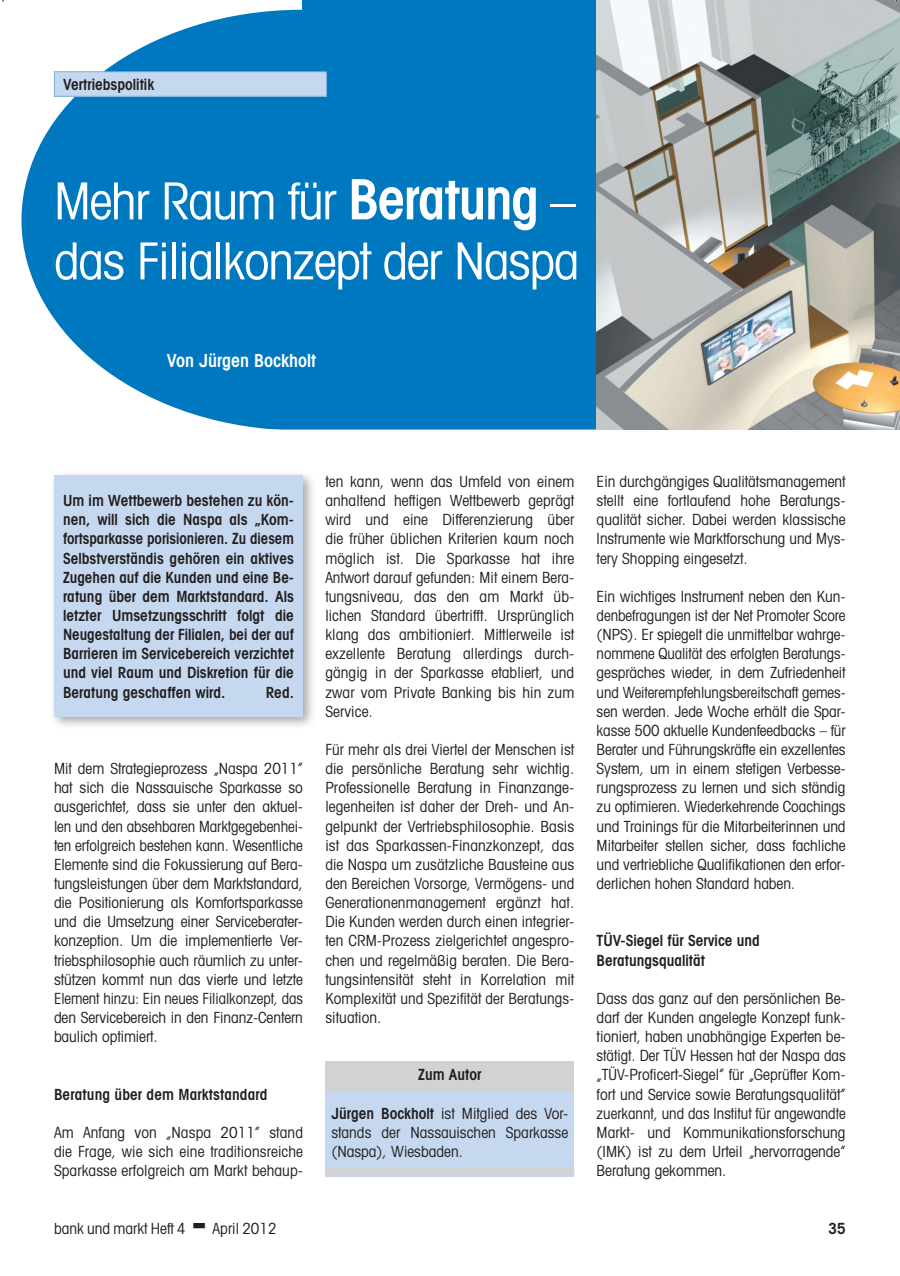
<style>
.page{position:relative;width:900px;height:1276px;background:#fff}
.page>*{position:absolute;margin:0;border:0;box-sizing:border-box;transform-origin:0 0}
.t1{font:condensed 51px/60px "Avant Garde";letter-spacing:-.025em;color:#fff}
.t2{font:600 condensed 18px "Avant Garde";color:#fff}
.t3{font:condensed 15.3px/19.2px "Avant Garde";color:#231f20;text-align:justify}
.t4{font:600 condensed 15.3px/19.2px "Avant Garde";color:#231f20;text-align:justify}
.s1{font-weight:600;font-size:55.5px}
.s2{font-weight:600}
.s3{color:#f00}
</style>
<div class="page">
<svg style="left:21px;top:10px;width:575px;height:419px;fill:#0078c0"></svg>
<div style="left:302px;top:0;width:307px;height:10px;background:#0078c0"></div>
<div style="left:54px;top:72px;width:272px;height:24px;background:#c6d8ef"></div>
<div style="left:54px;top:71px;width:273px;height:26px;border:1px solid #7aabdb"></div>
<div style="left:49px;top:470px;width:267px;height:260px;background:#231f20;opacity:.4"></div>
<div style="left:54px;top:475px;width:249px;height:241px;background:#c6d8ef"></div>
<div style="left:325px;top:1088px;width:249px;height:88px;background:#c6d8ef"></div>
<div style="left:325px;top:1061px;width:249px;height:29px;background:#d1d2d4"></div>
<div style="left:325px;top:1167px;width:249px;height:9px;background:#d1d2d4"></div>
<img style="left:596px;top:0;width:303px;height:429px">
<p class="t4" style="left:63px;top:75px;width:92px">Vertriebspolitik</p>
<h1 class="t1" style="left:54px;top:170px;width:526px">Mehr Raum für <span class="s1">Beratung</span> – das Filialkonzept der Naspa</h1>
<p class="t2" style="left:167px;top:349px;width:151px">Von Jürgen Bockholt</p>
<p class="t4" style="left:63px;top:491px;width:232px">Um im Wettbewerb bestehen zu kön&shy;nen, will sich die Naspa als „Kom&shy;fortsparkasse porisionieren. Zu diesem Selbstverständis gehören ein aktives Zugehen auf die Kunden und eine Be&shy;ratung über dem Marktstandard. Als letzter Umsetzungsschritt folgt die Neugestaltung der Filialen, bei der auf Barrieren im Servicebereich verzichtet und viel Raum und Diskretion für die Beratung geschaffen wird.</p>
<p class="t4" style="left:266px;top:682px;width:30px">Red.</p>
<p class="t3" style="left:54px;top:758px;width:250px">Mit dem Strategieprozess „Naspa 2011” hat sich die Nassauische Sparkasse so ausgerichtet, dass sie unter den aktuel&shy;len und den absehbaren Marktgegebenhei&shy;ten erfolgreich bestehen kann. Wesentliche Elemente sind die Fokussierung auf Bera&shy;tungsleistungen über dem Marktstandard, die Positionierung als Komfortsparkasse und die Umsetzung einer Serviceberater&shy;konzeption. Um die implementierte Ver&shy;triebsphilosophie auch räumlich zu unter&shy;stützen kommt nun das vierte und letzte Element hinzu: Ein neues Filialkonzept, das den Servicebereich in den Finanz-Centern baulich optimiert.</p>
<p class="t4" style="left:54px;top:1084px;width:215px">Beratung über dem Marktstandard</p>
<p class="t3" style="left:54px;top:1122px;width:250px">Am Anfang von „Naspa 2011” stand die Frage, wie sich eine traditionsreiche Sparkasse erfolgreich am Markt behaup-</p>
<p class="t3" style="left:325px;top:471px;width:250px">ten kann, wenn das Umfeld von einem anhaltend heftigen Wettbewerb geprägt wird und eine Differenzierung über die früher üblichen Kriterien kaum noch möglich ist. Die Sparkasse hat ihre Antwort darauf gefunden: Mit einem Bera&shy;tungsniveau, das den am Markt üb&shy;lichen Standard übertrifft. Ursprünglich klang das ambitioniert. Mittlerweile ist exzellente Beratung allerdings durch&shy;gängig in der Sparkasse etabliert, und zwar vom Private Banking bis hin zum Service.</p>
<p class="t3" style="left:325px;top:739px;width:250px">Für mehr als drei Viertel der Menschen ist die persönliche Beratung sehr wichtig.<br>Professionelle Beratung in Finanzange&shy;legenheiten ist daher der Dreh- und An&shy;gelpunkt der Vertriebsphilosophie. Basis ist das Sparkassen-Finanzkonzept, das die Naspa um zusätzliche Bausteine aus den Bereichen Vorsorge, Vermögens- und Generationenmanagement ergänzt hat.<br>Die Kunden werden durch einen integrier&shy;ten CRM-Prozess zielgerichtet angespro&shy;chen und regelmäßig beraten. Die Bera&shy;tungsintensität steht in Korrelation mit Komplexität und Spezifität der Beratungs&shy;situation.</p>
<p class="t4" style="left:418px;top:1065px;width:65px">Zum Autor</p>
<p class="t3" style="left:331px;top:1103px;width:238px"><span class="s2">Jürgen Bockholt</span> ist Mitglied des Vor&shy;stands der Nassauischen Sparkasse (Naspa), Wiesbaden.</p>
<p class="t3" style="left:596px;top:471px;width:250px">Ein durchgängiges Qualitätsmanagement stellt eine fortlaufend hohe Beratungs&shy;qualität sicher. Dabei werden klassische Instrumente wie Marktforschung und Mys&shy;tery Shopping eingesetzt.</p>
<p class="t3" style="left:596px;top:586px;width:250px">Ein wichtiges Instrument neben den Kun&shy;denbefragungen ist der Net Promoter Score (NPS). Er spiegelt die unmittelbar wahrge&shy;nommene Qualität des erfolgten Beratungs&shy;gespräches wieder, in dem Zufriedenheit und Weiterempfehlungsbereitschaft gemes&shy;sen werden<span class="s3">.</span> Jede Woche erhält die Spar&shy;kasse 500 aktuelle Kundenfeedbacks – für Berater und Führungskräfte ein exzellentes System, um in einem stetigen Verbesse&shy;rungsprozess zu lernen und sich ständig zu optimieren. Wiederkehrende Coachings und Trainings für die Mitarbeiterinnen und Mitarbeiter stellen sicher, dass fachliche und vertriebliche Qualifikationen den erfor&shy;derlichen hohen Standard haben.</p>
<p class="t4" style="left:596px;top:931px;width:165px">TÜV-Siegel für Service und<br>Beratungsqualität</p>
<p class="t3" style="left:596px;top:988px;width:250px">Dass das ganz auf den persönlichen Be&shy;darf der Kunden angelegte Konzept funk&shy;tioniert, haben unabhängige Experten be&shy;stätigt. Der TÜV Hessen hat der Naspa das „TÜV-Proficert-Siegel” für „Geprüfter Kom&shy;fort und Service sowie Beratungsqualität” zuerkannt, und das Institut für angewandte Markt- und Kommunikationsforschung (IMK) ist zu dem Urteil „hervorragende” Beratung gekommen.</p>
<p class="t3" style="left:54px;top:1218px;width:133px">bank und markt Heft 4</p>
<p class="t3" style="left:212px;top:1218px;width:65px">April 2012</p>
<p class="t4" style="left:828px;top:1218px;width:19px">35</p>
</div>
